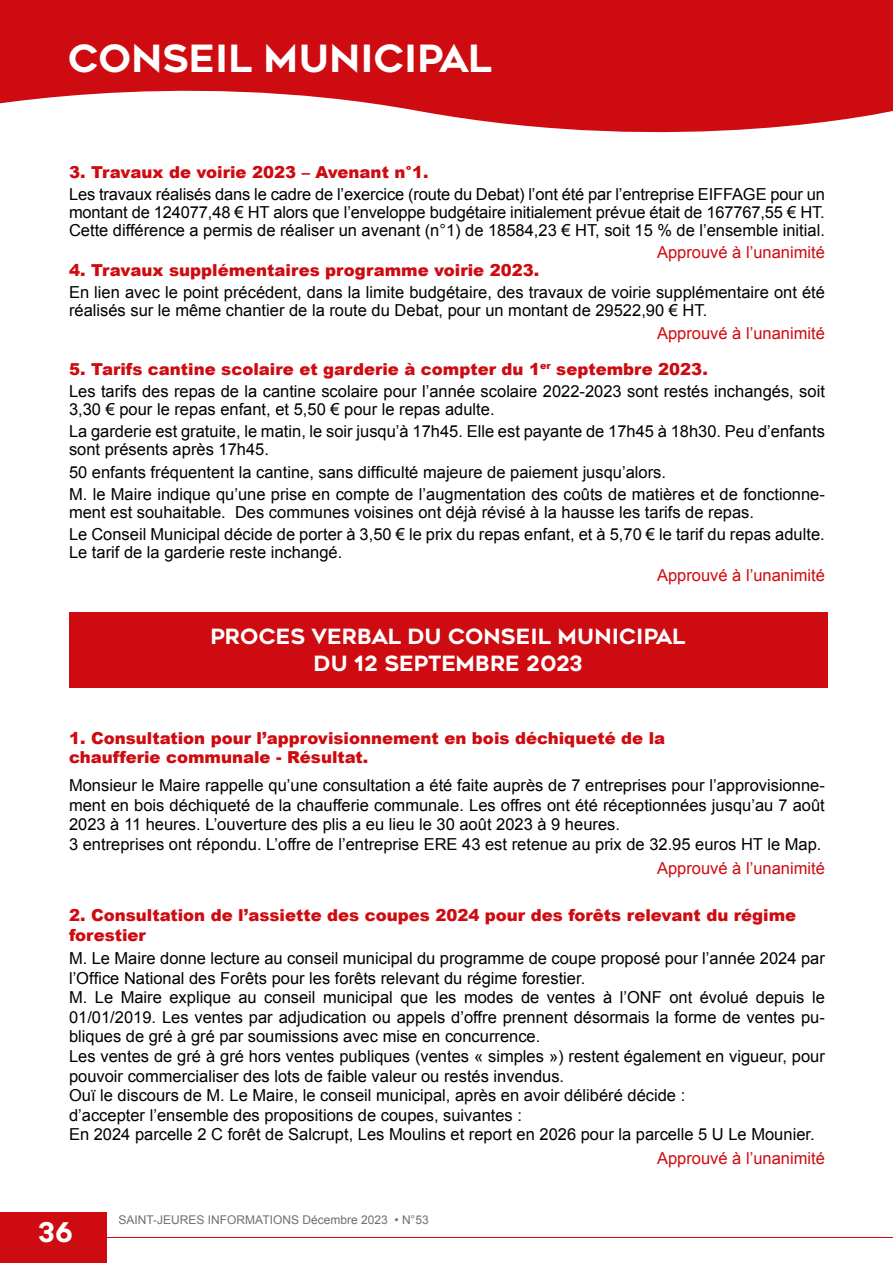
<style>
.page{position:relative;width:893px;height:1263px;background:#fff}
.page>*{position:absolute;margin:0;border:0;box-sizing:border-box;transform-origin:0 0}
.t1{font:37.5px "Renogare";color:#fff}
.t2{font:27px "Renogare";color:#fff}
.t3{font:21px/27px "Renogare";color:#fff;text-align:center}
.t4{font:16.5px/19.5px "Arial";color:#000}
.t5{font:900 16.5px/19.5px "Arial";color:#ce0b10}
.t6{font:16.5px "Arial";color:#ce0b10}
.t7{font:12px "Arial";color:#706f6f}
.s1{font-weight:900;color:#ce0b10}
</style>
<div class="page">
<hr style="left:95px;top:1237px;width:798px;height:1px;background:#ce0b10">
<svg style="left:0;top:0;width:893px;height:133px;fill:#ce0b10"></svg>
<div style="left:0;top:1212px;width:106px;height:51px;background:#ce0b10"></div>
<div style="left:69px;top:612px;width:758px;height:76px;background:#ce0b10"></div>
<h1 class="t1" style="left:68px;top:34px;width:426px">CONSEIL MUNICIPAL</h1>
<p class="t5" style="left:69px;top:161px;width:361px">3. Travaux de voirie 2023 – Avenant n°1.</p>
<p class="t4" style="left:69px;top:185px;width:757px;line-height:18px;text-align:justify">Les travaux réalisés dans le cadre de l’exercice (route du Debat) l’ont été par l’entreprise EIFFAGE pour un montant de 124077,48 € HT alors que l’enveloppe budgétaire initialement prévue était de 167767,55 € HT.<br>Cette différence a permis de réaliser un avenant (n°1) de 18584,23 € HT, soit 15 % de l’ensemble initial.</p>
<p class="t6" style="left:657px;top:241px;width:169px">Approuvé à l’unanimité</p>
<p class="t5" style="left:69px;top:260px;width:472px">4. Travaux supplémentaires programme voirie 2023.</p>
<p class="t4" style="left:69px;top:284px;width:757px;line-height:18px">En lien avec le point précédent, dans la limite budgétaire, des travaux de voirie supplémentaire ont été réalisés sur le même chantier de la route du Debat, pour un montant de 29522,90 € HT.</p>
<p class="t6" style="left:657px;top:322px;width:169px">Approuvé à l’unanimité</p>
<p class="t4" style="left:69px;top:358px;width:757px;line-height:22.4px"><span class="s1">5. Tarifs cantine scolaire et garderie à compter du 1</span><sup>er</sup> <span class="s1">septembre 2023.<br></span>Les tarifs des repas de la cantine scolaire pour l’année scolaire 2022-2023 sont restés inchangés, soit</p>
<p class="t4" style="left:69px;top:398px;width:757px;line-height:22.2px">3,30 € pour le repas enfant, et 5,50 € pour le repas adulte.<br>La garderie est gratuite, le matin, le soir jusqu’à 17h45. Elle est payante de 17h45 à 18h30. Peu d’enfants</p>
<p class="t4" style="left:69px;top:439px;width:757px;line-height:22.4px">sont présents après 17h45.<br>50 enfants fréquentent la cantine, sans difficulté majeure de paiement jusqu’alors.<br>M. le Maire indique qu’une prise en compte de l’augmentation des coûts de matières et de fonctionne-</p>
<p class="t4" style="left:69px;top:501px;width:757px;line-height:22.4px">ment est souhaitable. Des communes voisines ont déjà révisé à la hausse les tarifs de repas.<br>Le Conseil Municipal décide de porter à 3,50 € le prix du repas enfant, et à 5,70 € le tarif du repas adulte.</p>
<p class="t4" style="left:69px;top:543px;width:275px">Le tarif de la garderie reste inchangé.</p>
<p class="t6" style="left:657px;top:564px;width:169px">Approuvé à l’unanimité</p>
<p class="t3" style="left:210px;top:623px;width:477px">PROCES VERBAL DU CONSEIL MUNICIPAL<br>DU 12 SEPTEMBRE 2023</p>
<p class="t5" style="left:69px;top:727px;width:598px">1. Consultation pour l’approvisionnement en bois déchiqueté de la chaufferie communale - Résultat.</p>
<p class="t4" style="left:69px;top:776px;width:757px">Monsieur le Maire rappelle qu’une consultation a été faite auprès de 7 entreprises pour l’approvisionne&shy;ment en bois déchiqueté de la chaufferie communale. Les offres ont été réceptionnées jusqu’au 7 août 2023 à 11 heures. L’ouverture des plis a eu lieu le 30 août 2023 à 9 heures.<br>3 entreprises ont répondu. L’offre de l’entreprise ERE 43 est retenue au prix de 32.95 euros HT le Map.</p>
<p class="t6" style="left:657px;top:857px;width:169px">Approuvé à l’unanimité</p>
<p class="t5" style="left:69px;top:905px;width:729px">2. Consultation de l’assiette des coupes 2024 pour des forêts relevant du régime forestier</p>
<p class="t4" style="left:69px;top:949px;width:757px">M. Le Maire donne lecture au conseil municipal du programme de coupe proposé pour l’année 2024 par l’Office National des Forêts pour les forêts relevant du régime forestier.<br>M. Le Maire explique au conseil municipal que les modes de ventes à l’ONF ont évolué depuis le 01/01/2019. Les ventes par adjudication ou appels d’offre prennent désormais la forme de ventes pu&shy;bliques de gré à gré par soumissions avec mise en concurrence.<br>Les ventes de gré à gré hors ventes publiques (ventes « simples ») restent également en vigueur, pour pouvoir commercialiser des lots de faible valeur ou restés invendus.<br>Ouï le discours de M. Le Maire, le conseil municipal, après en avoir délibéré décide :<br>d’accepter l’ensemble des propositions de coupes, suivantes :<br>En 2024 parcelle 2 C forêt de Salcrupt, Les Moulins et report en 2026 pour la parcelle 5 U Le Mounier.</p>
<p class="t6" style="left:657px;top:1147px;width:169px">Approuvé à l’unanimité</p>
<h2 class="t2" style="left:38px;top:1215px;width:37px">36</h2>
<p class="t7" style="left:119px;top:1212px;width:312px">SAINT-JEURES INFORMATIONS Décembre 2023 • N°53</p>
</div>
